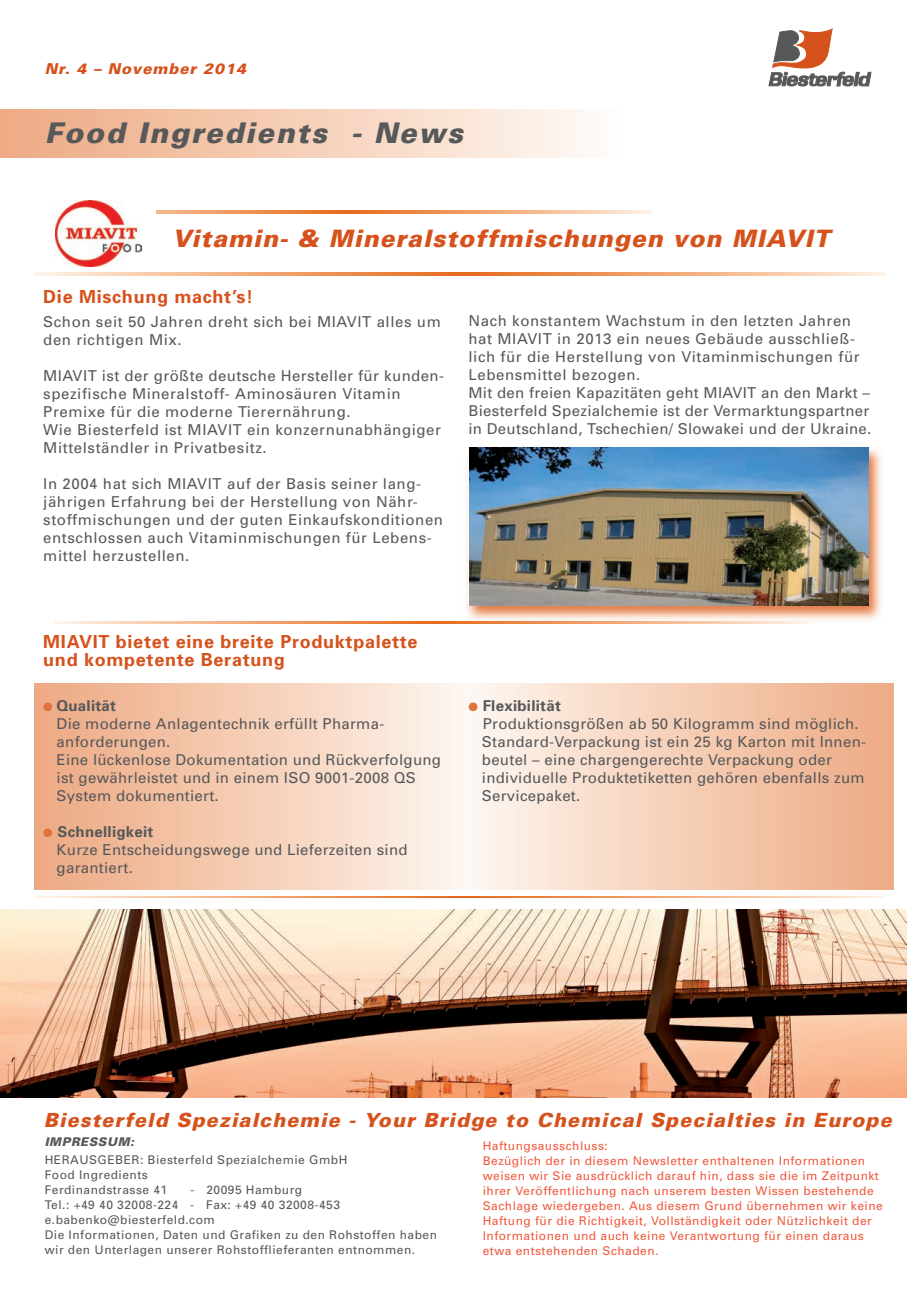
<style>
.page{position:relative;width:920px;height:1290px;background:#fff}
.page>*{position:absolute;margin:0;border:0;box-sizing:border-box;transform-origin:0 0}
.t1{font:italic 900 28.5px "Univers";letter-spacing:.065em;color:#57585a}
.t2{font:italic 900 24px "Univers";letter-spacing:.045em;color:#d6521c}
.t3{font:italic 900 19.5px "Univers";letter-spacing:.06em;color:#d6521c}
.t4{font:700 18px/18px "Univers";letter-spacing:.04em;color:#d6521c}
.t5{font:15px/18px "Univers";letter-spacing:.03em;color:#57585a}
.t6{font:italic 900 15px "Univers";letter-spacing:.065em;color:#d6521c}
.t7{font:12px/15px "Univers";letter-spacing:.04em;color:#f0593e}
.t8{font:12px/15px "Univers";letter-spacing:.04em;color:#57585a}
.t9{font:italic 900 12px "Univers";letter-spacing:.045em;color:#57585a}
.s1{color:#df733e}
.s2{font-weight:700}
</style>
<div class="page">
<svg style="left:35px;top:683px;width:859px;height:206px;background:#f5cfb8"></svg>
<svg style="left:769px;top:28px;width:102px;height:58px"></svg>
<div style="left:1px;top:110px;width:626px;height:47px;background:linear-gradient(to right,#eda981,#fffcf9)"></div>
<svg style="left:156px;top:211px;width:495px;height:3px"></svg>
<svg style="left:35px;top:273px;width:850px;height:3px;background:#f1ac7c"></svg>
<img style="left:462px;top:447px;width:420px;height:177px">
<img style="left:469px;top:448px;width:399px;height:157px">
<svg style="left:54px;top:622px;width:753px;height:1px"></svg>
<svg style="left:35px;top:896px;width:850px;height:1px"></svg>
<img style="left:56px;top:201px;width:86px;height:66px">
<img style="left:1px;top:909px;width:905px;height:189px">
<p class="t6" style="left:45px;top:63px;width:203px">Nr. 4 – November 2014</p>
<h1 class="t1" style="left:45px;top:122px;width:420px">Food Ingredients - News</h1>
<h2 class="t2" style="left:172px;top:229px;width:659px">Vitamin- &amp; Mineralstoffmischungen von MIAVIT</h2>
<p class="t4" style="left:43px;top:289px;width:211px">Die Mischung macht’s!</p>
<p class="t5" style="left:43px;top:314px;width:399px">Schon seit 50 Jahren dreht sich bei MIAVIT alles um den richtigen Mix.</p>
<p class="t5" style="left:43px;top:368px;width:402px">MIAVIT ist der größte deutsche Hersteller für kunden&shy;spezifische Mineralstoff- Aminosäuren Vitamin Premixe für die moderne Tierernährung.<br>Wie Biesterfeld ist MIAVIT ein konzernunabhängiger Mittelständler in Privatbesitz.</p>
<p class="t5" style="left:43px;top:476px;width:401px">In 2004 hat sich MIAVIT auf der Basis seiner lang&shy;jährigen Erfahrung bei der Herstellung von Nähr&shy;stoffmischungen und der guten Einkaufskonditionen entschlossen auch Vitaminmischungen für Lebens&shy;mittel herzustellen.</p>
<p class="t5" style="left:468px;top:313px;width:404px">Nach konstantem Wachstum in den letzten Jahren hat MIAVIT in 2013 ein neues Gebäude ausschließ&shy;lich für die Herstellung von Vitaminmischungen für Lebensmittel bezogen.<br>Mit den freien Kapazitäten geht MIAVIT an den Markt – Biesterfeld Spezialchemie ist der Vermarktungspartner in Deutschland, Tschechien/ Slowakei und der Ukraine.</p>
<p class="t4" style="left:43px;top:634px;width:376px">MIAVIT bietet eine breite Produktpalette und kompetente Beratung</p>
<p class="t5" style="left:57px;top:698px;width:386px;text-indent:-13px"><span class="s1">●</span> <span class="s2">Qualität<br></span>Die moderne Anlagentechnik erfüllt Pharma&shy;anforderungen.<br>Eine lückenlose Dokumentation und Rückverfolgung ist gewährleistet und in einem ISO 9001-2008 QS<br>System dokumentiert.</p>
<p class="t5" style="left:57px;top:824px;width:353px;text-indent:-13px"><span class="s1">●</span> <span class="s2">Schnelligkeit<br></span>Kurze Entscheidungswege und Lieferzeiten sind garantiert.</p>
<p class="t5" style="left:482px;top:698px;width:386px;text-indent:-13px"><span class="s1">●</span> <span class="s2">Flexibilität<br></span>Produktionsgrößen ab 50 Kilogramm sind möglich.<br>Standard-Verpackung ist ein 25 kg Karton mit Innen&shy;beutel – eine chargengerechte Verpackung oder individuelle Produktetiketten gehören ebenfalls zum Servicepaket.</p>
<h3 class="t3" style="left:44px;top:1113px;width:849px">Biesterfeld Spezialchemie - Your Bridge to Chemical Specialties in Europe</h3>
<p class="t9" style="left:45px;top:1138px;width:91px">IMPRESSUM:</p>
<p class="t8" style="left:45px;top:1153px;width:304px">HERAUSGEBER: Biesterfeld Spezialchemie GmbH<br>Food Ingredients<br>Ferdinandstrasse 41</p>
<p class="t8" style="left:45px;top:1183px;width:394px;text-indent:146px">- 20095 Hamburg<br>Tel.: +49 40 32008-224 - Fax: +49 40 32008-453 e.babenko@biesterfeld.com<br>Die Informationen, Daten und Grafiken zu den Rohstoffen haben wir den Unterlagen unserer Rohstofflieferanten entnommen.</p>
<p class="t7" style="left:483px;top:1139px;width:402px">Haftungsausschluss:<br>Bezüglich der in diesem Newsletter enthaltenen Informationen weisen wir Sie ausdrücklich darauf hin, dass sie die im Zeitpunkt ihrer Veröffentlichung nach unserem besten Wissen bestehende Sachlage wiedergeben. Aus diesem Grund übernehmen wir keine Haftung für die Richtigkeit, Vollständigkeit oder Nützlichkeit der Informationen und auch keine Verantwortung für einen daraus etwa entstehenden Schaden.</p>
</div>
